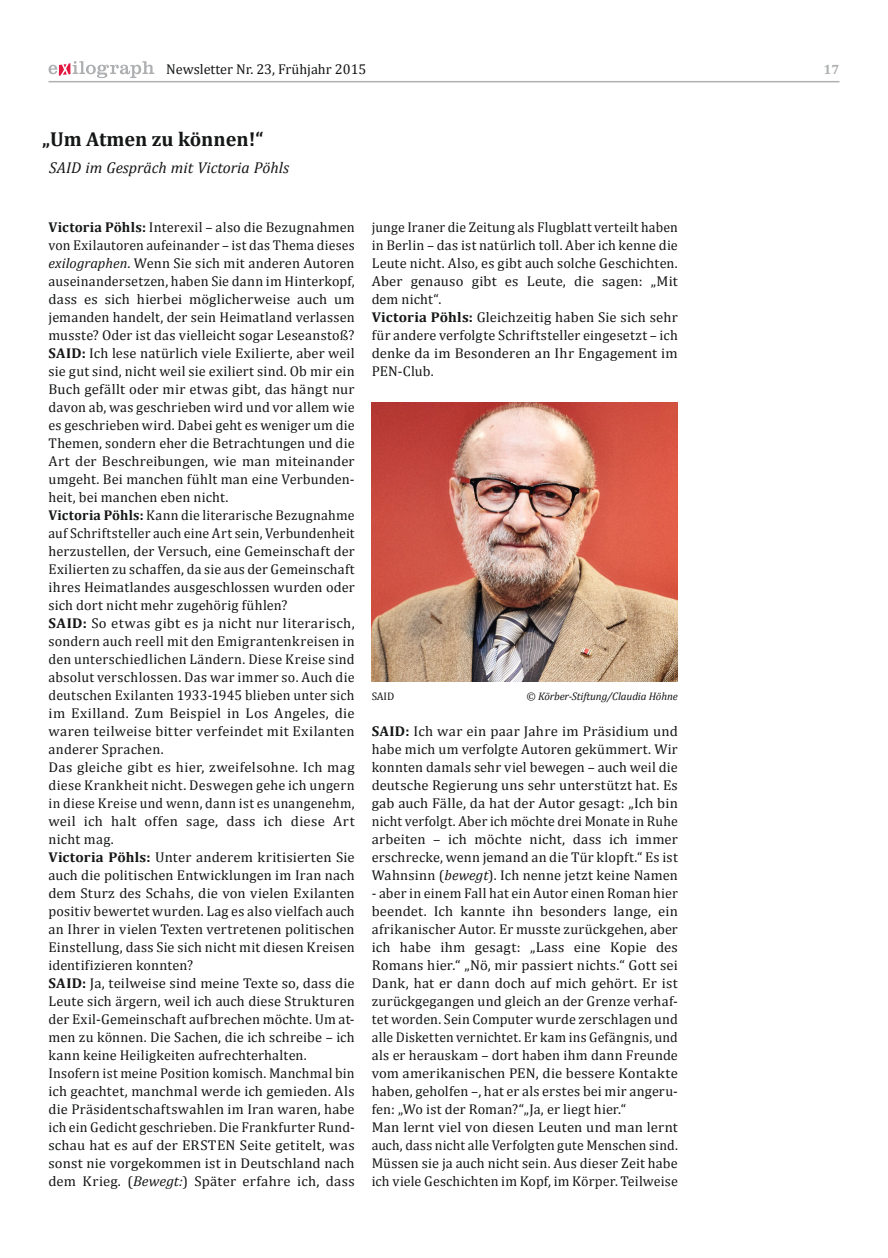
<style>
.page{position:relative;width:888px;height:1258px;background:#fff}
.page>*{position:absolute;margin:0;border:0;box-sizing:border-box;transform-origin:0 0}
.t1{font:700 20.25px "Cambria";color:#151616}
.t2{font:italic 15.75px "Cambria";color:#151616}
.t3{font:14.25px/18px "Cambria";letter-spacing:.01em;color:#151616}
.t4{font:700 13.5px "Cambria";color:#adafb1}
.t5{font:italic 10.95px "Cambria";letter-spacing:-.01em;color:#151616}
.t6{font:10.95px "Cambria";color:#151616}
.s1{font-weight:700}
.s2{font-style:italic}
</style>
<div class="page">
<hr style="left:49px;top:81px;width:790px;height:1px;background:#adafb1">
<svg style="left:49px;top:61px;width:105px;height:17px"></svg>
<img style="left:372px;top:402px;width:306px;height:279px">
<p class="t3" style="left:166px;top:60px;width:202px">Newsletter Nr. 23, Frühjahr 2015</p>
<p class="t4" style="left:823px;top:60px;width:18px">17</p>
<h1 class="t1" style="left:42px;top:125px;width:223px">„Um Atmen zu können!“</h1>
<p class="t2" style="left:49px;top:156px;width:241px">SAID im Gespräch mit Victoria Pöhls</p>
<p class="t3" style="left:49px;top:218px;width:308px"><span class="s1">Victoria Pöhls:</span> Interexil – also die Bezugnahmen von Exilautoren aufeinander – ist das Thema dieses <span class="s2">exilographen</span>. Wenn Sie sich mit anderen Autoren auseinandersetzen, haben Sie dann im Hinterkopf, dass es sich hierbei möglicherweise auch um jemanden handelt, der sein Heimatland verlassen musste? Oder ist das vielleicht sogar Leseanstoß?<br><span class="s1">SAID:</span> Ich lese natürlich viele Exilierte, aber weil sie gut sind, nicht weil sie exiliert sind. Ob mir ein Buch gefällt oder mir etwas gibt, das hängt nur davon ab, was geschrieben wird und vor allem wie es geschrieben wird. Dabei geht es weniger um die Themen, sondern eher die Betrachtungen und die Art der Beschreibungen, wie man miteinander umgeht. Bei manchen fühlt man eine Verbunden&shy;heit, bei manchen eben nicht.<br><span class="s1">Victoria Pöhls:</span> Kann die literarische Bezugnahme auf Schriftsteller auch eine Art sein, Verbundenheit herzustellen, der Versuch, eine Gemeinschaft der Exilierten zu schaffen, da sie aus der Gemeinschaft ihres Heimatlandes ausgeschlossen wurden oder sich dort nicht mehr zugehörig fühlen?<br><span class="s1">SAID:</span> So etwas gibt es ja nicht nur literarisch, sondern auch reell mit den Emigrantenkreisen in den unterschiedlichen Ländern. Diese Kreise sind absolut verschlossen. Das war immer so. Auch die deutschen Exilanten 1933-1945 blieben unter sich im Exilland. Zum Beispiel in Los Angeles, die waren teilweise bitter verfeindet mit Exilanten anderer Sprachen.<br>Das gleiche gibt es hier, zweifelsohne. Ich mag diese Krankheit nicht. Deswegen gehe ich ungern in diese Kreise und wenn, dann ist es unangenehm, weil ich halt offen sage, dass ich diese Art nicht mag.<br><span class="s1">Victoria Pöhls:</span> Unter anderem kritisierten Sie auch die politischen Entwicklungen im Iran nach dem Sturz des Schahs, die von vielen Exilanten positiv bewertet wurden. Lag es also vielfach auch an Ihrer in vielen Texten vertretenen politischen Einstellung, dass Sie sich nicht mit diesen Kreisen identifizieren konnten?<br><span class="s1">SAID:</span> Ja, teilweise sind meine Texte so, dass die Leute sich ärgern, weil ich auch diese Strukturen der Exil-Gemeinschaft aufbrechen möchte. Um at&shy;men zu können. Die Sachen, die ich schreibe – ich kann keine Heiligkeiten aufrechterhalten.<br>Insofern ist meine Position komisch. Manchmal bin ich geachtet, manchmal werde ich gemieden. Als die Präsidentschaftswahlen im Iran waren, habe ich ein Gedicht geschrieben. Die Frankfurter Rund&shy;schau hat es auf der ERSTEN Seite getitelt, was sonst nie vorgekommen ist in Deutschland nach dem Krieg. (<span class="s2">Bewegt:</span>) Später erfahre ich, dass</p>
<p class="t3" style="left:372px;top:218px;width:308px">junge Iraner die Zeitung als Flugblatt verteilt haben in Berlin – das ist natürlich toll. Aber ich kenne die Leute nicht. Also, es gibt auch solche Geschichten.<br>Aber genauso gibt es Leute, die sagen: „Mit dem nicht“.<br><span class="s1">Victoria Pöhls:</span> Gleichzeitig haben Sie sich sehr für andere verfolgte Schriftsteller eingesetzt – ich denke da im Besonderen an Ihr Engagement im PEN-Club.</p>
<p class="t6" style="left:372px;top:690px;width:24px">SAID</p>
<p class="t5" style="left:527px;top:688px;width:153px">© Körber-Stiftung/Claudia Höhne</p>
<p class="t3" style="left:372px;top:722px;width:308px;text-align:justify"><span class="s1">SAID:</span> Ich war ein paar Jahre im Präsidium und habe mich um verfolgte Autoren gekümmert. Wir konnten damals sehr viel bewegen – auch weil die deutsche Regierung uns sehr unterstützt hat. Es gab auch Fälle, da hat der Autor gesagt: „Ich bin nicht verfolgt. Aber ich möchte drei Monate in Ruhe arbeiten – ich möchte nicht, dass ich immer erschrecke, wenn jemand an die Tür klopft.“ Es ist Wahnsinn (<span class="s2">bewegt</span>). Ich nenne jetzt keine Namen</p>
<p class="t3" style="left:372px;top:884px;width:308px">- aber in einem Fall hat ein Autor einen Roman hier beendet. Ich kannte ihn besonders lange, ein afrikanischer Autor. Er musste zurückgehen, aber ich habe ihm gesagt: „Lass eine Kopie des Romans hier.“ „Nö, mir passiert nichts.“ Gott sei Dank, hat er dann doch auf mich gehört. Er ist zurückgegangen und gleich an der Grenze verhaf&shy;tet worden. Sein Computer wurde zerschlagen und alle Disketten vernichtet. Er kam ins Gefängnis, und als er herauskam – dort haben ihm dann Freunde vom amerikanischen PEN, die bessere Kontakte haben, geholfen –, hat er als erstes bei mir angeru&shy;fen: „Wo ist der Roman?“„Ja, er liegt hier.“<br>Man lernt viel von diesen Leuten und man lernt auch, dass nicht alle Verfolgten gute Menschen sind.<br>Müssen sie ja auch nicht sein. Aus dieser Zeit habe ich viele Geschichten im Kopf, im Körper. Teilweise</p>
</div>
